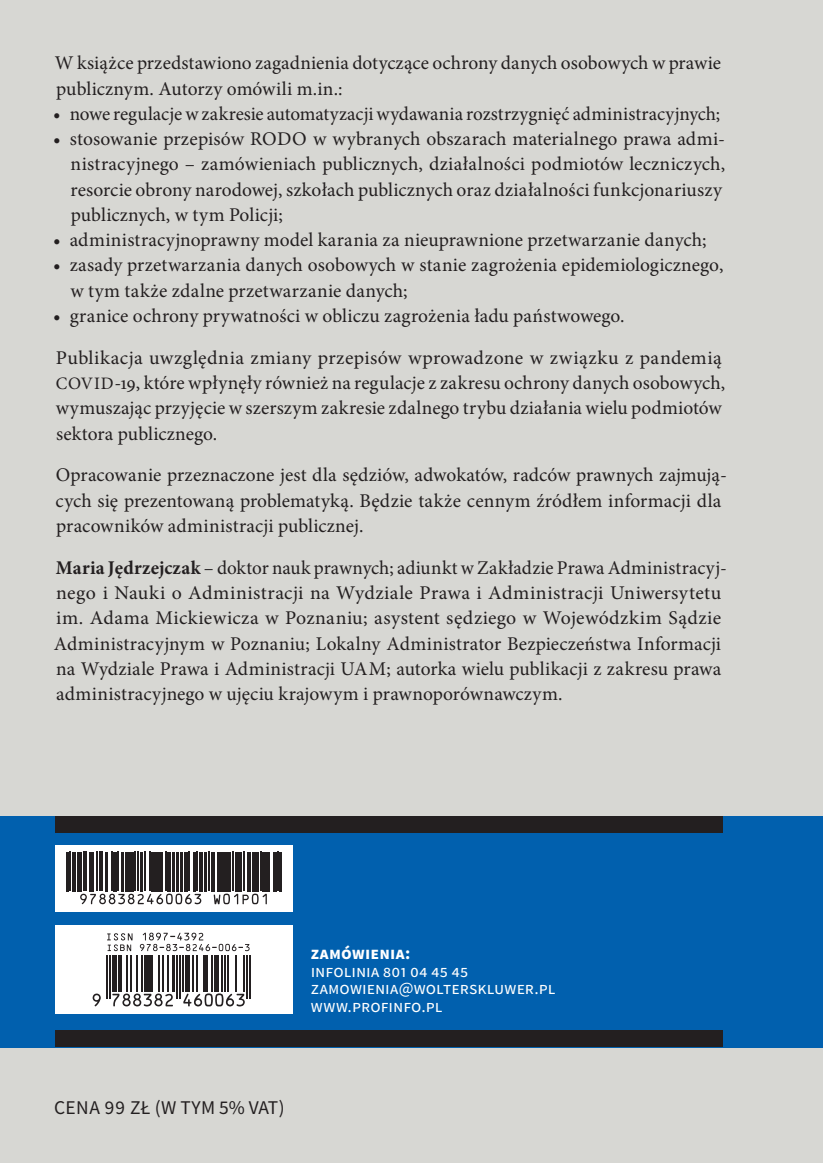
<style>
.page{position:relative;width:823px;height:1163px;background:#fff}
.page>*{position:absolute;margin:0;border:0;box-sizing:border-box;transform-origin:0 0}
.t1{font:19.4px/25.2px "Minion Pro";letter-spacing:.01em;color:#231f20}
.t2{font:19.4px "Source Sans Pro";letter-spacing:.015em;color:#231f20}
.t3{font:17.4px/17.4px "Source Sans Pro";letter-spacing:.005em;color:#fff}
.t4{font:700 17.4px "Source Sans Pro";letter-spacing:.015em;color:#fff}
.s1{font-size:17.4px}
.s2{font-weight:700}
</style>
<div class="page">
<div style="left:0;top:0;width:822px;height:1162px;background:#d7d7d3"></div>
<div style="left:0;top:815px;width:822px;height:232px;background:#0160ae"></div>
<div style="left:55px;top:1030px;width:667px;height:17px;background:#231f20"></div>
<div style="left:55px;top:815px;width:667px;height:17px;background:#231f20"></div>
<svg style="left:55px;top:845px;width:237px;height:66px;fill:#fff"></svg>
<hr style="left:66px;top:851px;width:2px;height:40px;background:#231f20">
<hr style="left:69px;top:851px;width:1px;height:40px;background:#231f20">
<hr style="left:72px;top:851px;width:4px;height:40px;background:#231f20">
<hr style="left:78px;top:851px;width:4px;height:40px;background:#231f20">
<hr style="left:83px;top:851px;width:1px;height:40px;background:#231f20">
<hr style="left:85px;top:851px;width:1px;height:40px;background:#231f20">
<hr style="left:90px;top:851px;width:4px;height:40px;background:#231f20">
<hr style="left:96px;top:851px;width:1px;height:40px;background:#231f20">
<hr style="left:99px;top:851px;width:1px;height:40px;background:#231f20">
<hr style="left:101px;top:851px;width:1px;height:40px;background:#231f20">
<hr style="left:106px;top:851px;width:2px;height:40px;background:#231f20">
<hr style="left:111px;top:851px;width:1px;height:40px;background:#231f20">
<hr style="left:113px;top:851px;width:3px;height:40px;background:#231f20">
<hr style="left:118px;top:851px;width:1px;height:40px;background:#231f20">
<hr style="left:121px;top:851px;width:2px;height:40px;background:#231f20">
<hr style="left:125px;top:851px;width:3px;height:40px;background:#231f20">
<div style="left:129px;top:851px;width:5px;height:40px;background:#231f20"></div>
<hr style="left:135px;top:851px;width:1px;height:40px;background:#231f20">
<hr style="left:137px;top:851px;width:1px;height:40px;background:#231f20">
<hr style="left:140px;top:851px;width:2px;height:40px;background:#231f20">
<hr style="left:144px;top:851px;width:2px;height:40px;background:#231f20">
<hr style="left:149px;top:851px;width:1px;height:40px;background:#231f20">
<hr style="left:151px;top:851px;width:4px;height:40px;background:#231f20">
<hr style="left:156px;top:851px;width:4px;height:40px;background:#231f20">
<hr style="left:161px;top:851px;width:2px;height:40px;background:#231f20">
<hr style="left:165px;top:851px;width:1px;height:40px;background:#231f20">
<hr style="left:167px;top:851px;width:3px;height:40px;background:#231f20">
<hr style="left:173px;top:851px;width:2px;height:40px;background:#231f20">
<hr style="left:176px;top:851px;width:2px;height:40px;background:#231f20">
<hr style="left:180px;top:851px;width:2px;height:40px;background:#231f20">
<hr style="left:184px;top:851px;width:4px;height:40px;background:#231f20">
<hr style="left:189px;top:851px;width:1px;height:40px;background:#231f20">
<hr style="left:193px;top:851px;width:2px;height:40px;background:#231f20">
<hr style="left:196px;top:851px;width:1px;height:40px;background:#231f20">
<hr style="left:199px;top:851px;width:4px;height:40px;background:#231f20">
<hr style="left:204px;top:851px;width:2px;height:40px;background:#231f20">
<hr style="left:208px;top:851px;width:1px;height:40px;background:#231f20">
<hr style="left:211px;top:851px;width:4px;height:40px;background:#231f20">
<hr style="left:217px;top:851px;width:2px;height:40px;background:#231f20">
<hr style="left:220px;top:851px;width:3px;height:40px;background:#231f20">
<hr style="left:224px;top:851px;width:3px;height:40px;background:#231f20">
<hr style="left:229px;top:851px;width:2px;height:40px;background:#231f20">
<hr style="left:232px;top:851px;width:1px;height:40px;background:#231f20">
<hr style="left:235px;top:851px;width:3px;height:40px;background:#231f20">
<hr style="left:239px;top:851px;width:2px;height:40px;background:#231f20">
<hr style="left:244px;top:851px;width:1px;height:40px;background:#231f20">
<hr style="left:247px;top:851px;width:3px;height:40px;background:#231f20">
<hr style="left:252px;top:851px;width:2px;height:40px;background:#231f20">
<hr style="left:255px;top:851px;width:4px;height:40px;background:#231f20">
<hr style="left:260px;top:851px;width:1px;height:40px;background:#231f20">
<hr style="left:262px;top:851px;width:4px;height:40px;background:#231f20">
<hr style="left:267px;top:851px;width:2px;height:40px;background:#231f20">
<hr style="left:273px;top:851px;width:3px;height:40px;background:#231f20">
<hr style="left:277px;top:851px;width:1px;height:40px;background:#231f20">
<hr style="left:279px;top:851px;width:2px;height:40px;background:#231f20">
<svg style="left:80px;top:893px;width:121px;height:11px"></svg>
<svg style="left:213px;top:893px;width:54px;height:11px"></svg>
<div style="left:55px;top:924px;width:237px;height:88px;background:#fff"></div>
<svg style="left:93px;top:993px;width:8px;height:13px"></svg>
<hr style="left:106px;top:955px;width:1px;height:43px;background:#231f20">
<hr style="left:109px;top:955px;width:1px;height:43px;background:#231f20">
<div style="left:112px;top:955px;width:5px;height:36px;background:#231f20"></div>
<hr style="left:118px;top:955px;width:3px;height:36px;background:#231f20">
<hr style="left:126px;top:955px;width:1px;height:36px;background:#231f20">
<hr style="left:130px;top:955px;width:2px;height:36px;background:#231f20">
<hr style="left:136px;top:955px;width:2px;height:36px;background:#231f20">
<hr style="left:141px;top:955px;width:1px;height:36px;background:#231f20">
<div style="left:144px;top:955px;width:6px;height:36px;background:#231f20"></div>
<hr style="left:151px;top:955px;width:2px;height:36px;background:#231f20">
<hr style="left:158px;top:955px;width:1px;height:36px;background:#231f20">
<hr style="left:162px;top:955px;width:2px;height:36px;background:#231f20">
<svg style="left:112px;top:993px;width:61px;height:13px"></svg>
<hr style="left:167px;top:955px;width:1px;height:36px;background:#231f20">
<hr style="left:171px;top:955px;width:3px;height:36px;background:#231f20">
<hr style="left:176px;top:955px;width:1px;height:43px;background:#231f20">
<hr style="left:179px;top:955px;width:1px;height:43px;background:#231f20">
<hr style="left:182px;top:955px;width:1px;height:36px;background:#231f20">
<hr style="left:185px;top:955px;width:4px;height:36px;background:#231f20">
<hr style="left:192px;top:955px;width:2px;height:36px;background:#231f20">
<hr style="left:196px;top:955px;width:1px;height:36px;background:#231f20">
<div style="left:203px;top:955px;width:5px;height:36px;background:#231f20"></div>
<hr style="left:211px;top:955px;width:1px;height:36px;background:#231f20">
<hr style="left:214px;top:955px;width:4px;height:36px;background:#231f20">
<hr style="left:221px;top:955px;width:2px;height:36px;background:#231f20">
<hr style="left:224px;top:955px;width:2px;height:36px;background:#231f20">
<hr style="left:227px;top:955px;width:2px;height:36px;background:#231f20">
<svg style="left:183px;top:993px;width:61px;height:13px"></svg>
<hr style="left:235px;top:955px;width:2px;height:36px;background:#231f20">
<hr style="left:243px;top:955px;width:1px;height:36px;background:#231f20">
<hr style="left:246px;top:955px;width:1px;height:43px;background:#231f20">
<hr style="left:249px;top:955px;width:1px;height:43px;background:#231f20">
<svg style="left:107px;top:933px;width:25px;height:18px"></svg>
<svg style="left:140px;top:932px;width:109px;height:19px"></svg>
<p class="t1" style="left:55px;top:51px;width:667px">W książce przedstawiono zagadnienia dotyczące ochrony danych osobowych w prawie publicznym. Autorzy omówili m.in.:</p>
<p class="t1" style="left:53px;top:101px;width:668px">• nowe regulacje w zakresie automatyzacji wydawania rozstrzygnięć administracyjnych;</p>
<p class="t1" style="left:71px;top:126px;width:655px;text-indent:-17px">• stosowanie przepisów RODO w wybranych obszarach materialnego prawa admi&shy;nistracyjnego – zamówieniach publicznych, działalności podmiotów leczniczych, resorcie obrony narodowej, szkołach publicznych oraz działalności funkcjonariuszy publicznych, w tym Policji;</p>
<p class="t1" style="left:53px;top:227px;width:654px">• administracyjnoprawny model karania za nieuprawnione przetwarzanie danych;</p>
<p class="t1" style="left:70px;top:253px;width:654px;text-indent:-17px">• zasady przetwarzania danych osobowych w stanie zagrożenia epidemiologicznego, w tym także zdalne przetwarzanie danych;</p>
<p class="t1" style="left:53px;top:295px;width:669px;line-height:41.8px">• granice ochrony prywatności w obliczu zagrożenia ładu państwowego.<br>Publikacja uwzględnia zmiany przepisów wprowadzone w związku z pandemią</p>
<p class="t1" style="left:56px;top:370px;width:670px"><span class="s1">COVID</span>-19, które wpłynęły również na regulacje z zakresu ochrony danych osobowych, wymuszając przyjęcie w szerszym zakresie zdalnego trybu działania wielu podmiotów sektora publicznego.</p>
<p class="t1" style="left:55px;top:462px;width:672px">Opracowanie przeznaczone jest dla sędziów, adwokatów, radców prawnych zajmują&shy;cych się prezentowaną problematyką. Będzie także cennym źródłem informacji dla pracowników administracji publicznej.</p>
<p class="t1" style="left:54px;top:555px;width:674px"><span class="s2">Maria Jędrzejczak</span> – doktor nauk prawnych; adiunkt w Zakładzie Prawa Administracyj&shy;nego i Nauki o Administracji na Wydziale Prawa i Administracji Uniwersytetu im. Adama Mickiewicza w Poznaniu; asystent sędziego w Wojewódzkim Sądzie Administracyjnym w Poznaniu; Lokalny Administrator Bezpieczeństwa Informacji na Wydziale Prawa i Administracji UAM; autorka wielu publikacji z zakresu prawa administracyjnego w ujęciu krajowym i prawnoporównawczym.</p>
<p class="t4" style="left:310px;top:941px;width:101px">zamówienia:</p>
<p class="t3" style="left:310px;top:962px;width:246px">infolinia 801 04 45 45 zamowienia@wolterskluwer.pl www.profinfo.pl</p>
<p class="t2" style="left:54px;top:1094px;width:232px">CENA 99 ZŁ (W TYM 5% VAT)</p>
</div>
